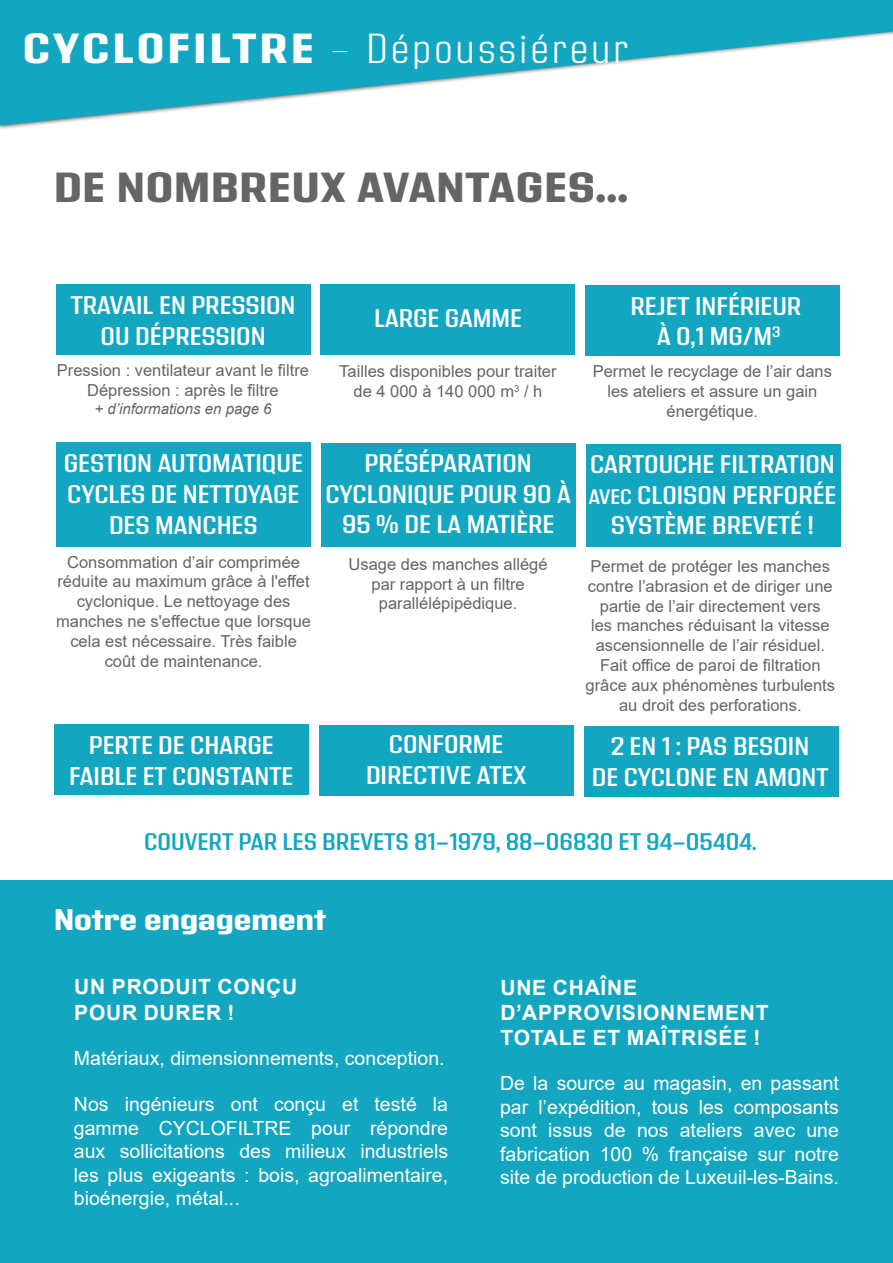
<style>
.page{position:relative;width:893px;height:1263px;background:#fff}
.page>*{position:absolute;margin:0;border:0;box-sizing:border-box;transform-origin:0 0}
.t1{font:300 42px "Address Sans Pro";letter-spacing:.08em;color:#fff}
.t2{font:800 42px "Address Sans Pro";letter-spacing:.02em;color:#656565}
.t3{font:800 30px "Address Sans Pro";color:#fff}
.t4{font:600 25.5px/30.6px "Address Sans Pro";color:#fff;text-align:center}
.t5{font:600 24px "Address Sans Pro";color:#13a6c1}
.t6{font:700 21px/25.2px "Arial";letter-spacing:.035em;color:#fff}
.t7{font:19.5px/23.4px "Arial";color:#fff;text-align:justify}
.t8{font:16.5px/19.8px "Arial";color:#656565;text-align:center}
.t9{font:italic 15px "Arial";color:#656565}
.s1{font-weight:800}
.s2{font-weight:100}
.s3{font-size:21px}
</style>
<div class="page">
<svg style="left:0;top:0;width:893px;height:125px;fill:#13a6c1"></svg>
<div style="left:0;top:880px;width:893px;height:383px;background:#13a6c1"></div>
<div style="left:56px;top:284px;width:254px;height:70px;background:#13a6c1"></div>
<div style="left:321px;top:285px;width:254px;height:70px;background:#13a6c1"></div>
<div style="left:586px;top:286px;width:254px;height:70px;background:#13a6c1"></div>
<div style="left:56px;top:442px;width:254px;height:104px;background:#13a6c1"></div>
<div style="left:321px;top:443px;width:254px;height:103px;background:#13a6c1"></div>
<div style="left:586px;top:444px;width:254px;height:102px;background:#13a6c1"></div>
<div style="left:54px;top:724px;width:254px;height:70px;background:#13a6c1"></div>
<div style="left:319px;top:725px;width:254px;height:70px;background:#13a6c1"></div>
<div style="left:584px;top:726px;width:254px;height:70px;background:#13a6c1"></div>
<h1 class="t1" style="left:23px;top:26px;width:607px"><span class="s1">CYCLOFILTRE</span> <span class="s2">-</span> Dépoussiéreur</h1>
<h1 class="t2" style="left:54px;top:163px;width:576px">DE NOMBREUX AVANTAGES...</h1>
<h3 class="t4" style="left:71px;top:291px;width:226px">TRAVAIL EN PRESSION<br>OU DÉPRESSION</h3>
<p class="t8" style="left:57px;top:361px;width:254px">Pression : ventilateur avant le filtre<br>Dépression : après le filtre</p>
<p class="t9" style="left:94px;top:399px;width:179px">+ d’informations en page 6</p>
<h3 class="t4" style="left:64px;top:449px;width:240px">GESTION AUTOMATIQUE<br>CYCLES DE NETTOYAGE<br>DES MANCHES</h3>
<p class="t8" style="left:56px;top:552px;width:257px">Consommation d’air comprimée réduite au maximum grâce à l'effet cyclonique. Le nettoyage des manches ne s'effectue que lorsque cela est nécessaire. Très faible coût de maintenance.</p>
<h3 class="t4" style="left:374px;top:304px;width:149px">LARGE GAMME</h3>
<h3 class="t4" style="left:631px;top:292px;width:172px">REJET INFÉRIEUR<br>À 0,1 MG/M<sup>3</sup></h3>
<p class="t8" style="left:339px;top:362px;width:219px">Tailles disponibles pour traiter de 4 000 à 140 000 m<sup>3</sup> / h</p>
<p class="t8" style="left:593px;top:362px;width:241px">Permet le recyclage de l’air dans les ateliers et assure un gain énergétique.</p>
<h3 class="t4" style="left:326px;top:449px;width:247px">PRÉSÉPARATION<br>CYCLONIQUE POUR 90 À<br>95 % DE LA MATIÈRE</h3>
<h3 class="t4" style="left:589px;top:450px;width:249px">CARTOUCHE FILTRATION<br><span class="s3">AVEC</span> CLOISON PERFORÉE<br>SYSTÈME BREVETÉ !</h3>
<p class="t8" style="left:349px;top:554px;width:201px">Usage des manches allégé par rapport à un filtre parallélépipédique.</p>
<p class="t8" style="left:586px;top:556px;width:251px">Permet de protéger les manches contre l’abrasion et de diriger une partie de l’air directement vers<br>les manches réduisant la vitesse ascensionnelle de l’air résiduel.<br>Fait office de paroi de filtration grâce aux phénomènes turbulents au droit des perforations.</p>
<h3 class="t4" style="left:69px;top:731px;width:226px">PERTE DE CHARGE<br>FAIBLE ET CONSTANTE</h3>
<h3 class="t4" style="left:366px;top:730px;width:162px">CONFORME<br>DIRECTIVE ATEX</h3>
<h3 class="t4" style="left:592px;top:732px;width:238px">2 EN 1 : PAS BESOIN<br>DE CYCLONE EN AMONT</h3>
<h3 class="t5" style="left:144px;top:829px;width:614px">COUVERT PAR LES BREVETS 81-1979, 88-06830 ET 94-05404.</h3>
<h2 class="t3" style="left:54px;top:902px;width:274px">Notre engagement</h2>
<p class="t6" style="left:74px;top:975px;width:225px">UN PRODUIT CONÇU<br>POUR DURER !</p>
<p class="t7" style="left:74px;top:1046px;width:372px">Matériaux, dimensionnements, conception.</p>
<p class="t7" style="left:74px;top:1093px;width:376px">Nos ingénieurs ont conçu et testé la gamme CYCLOFILTRE pour répondre aux sollicitations des milieux industriels les plus exigeants : bois, agroalimentaire, bioénergie, métal...</p>
<p class="t6" style="left:500px;top:975px;width:270px">UNE CHAÎNE<br>D’APPROVISIONNEMENT<br>TOTALE ET MAÎTRISÉE !</p>
<p class="t7" style="left:500px;top:1072px;width:340px">De la source au magasin, en passant par l’expédition, tous les composants sont issus de nos ateliers avec une fabrication 100 % française sur notre site de production de Luxeuil-les-Bains.</p>
</div>
